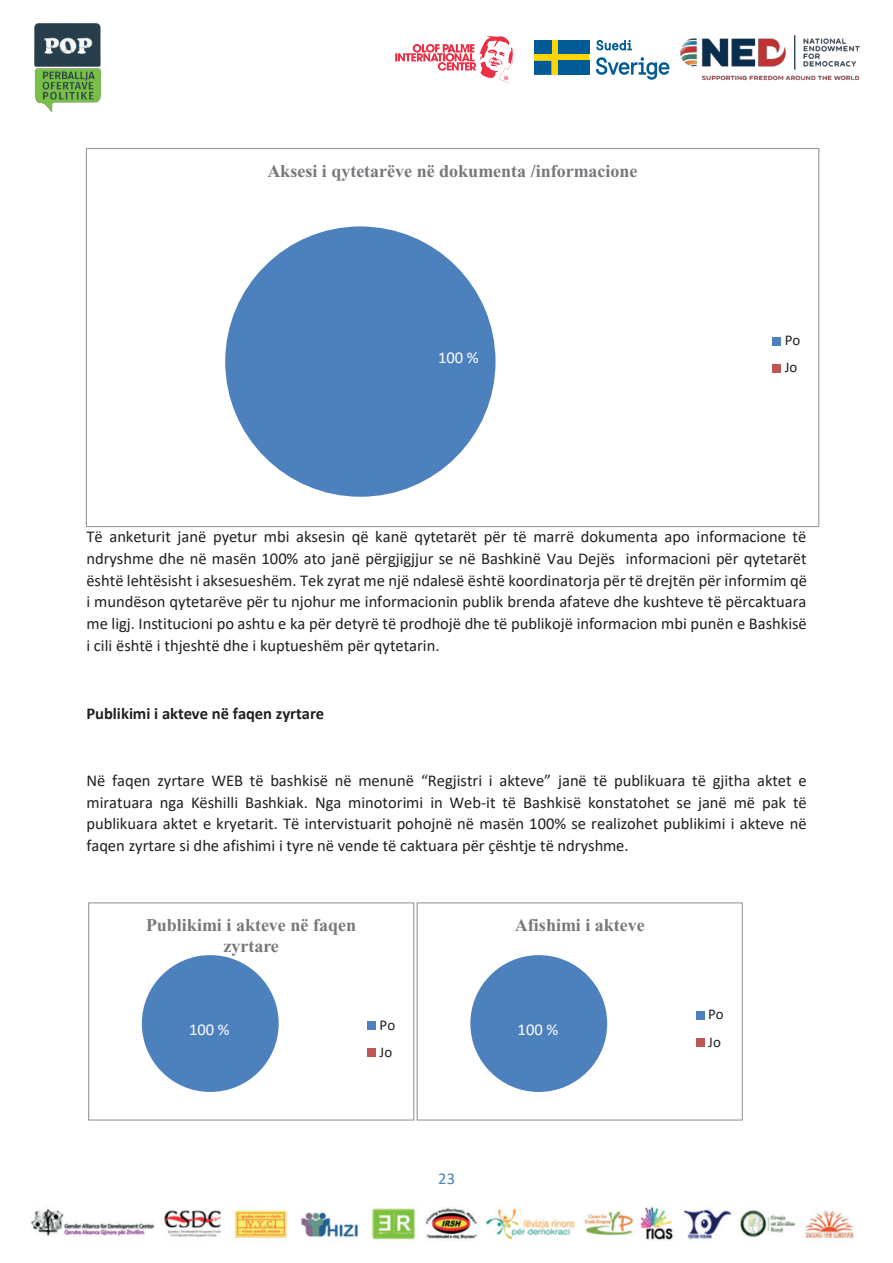
<style>
.page{position:relative;width:893px;height:1263px;background:#fff}
.page>*{position:absolute;margin:0;border:0;box-sizing:border-box;transform-origin:0 0}
.t1{font:700 18px/20.7px "Times New Roman";color:#76787b;text-align:center}
.t2{font:16.5px/21.8px "Calibri";color:#231f20;text-align:justify}
.t3{font:700 16.5px "Calibri";color:#231f20}
.t4{font:16.5px "Calibri";letter-spacing:.005em;color:#fff}
.t5{font:16.5px "Calibri";color:#4c81bd}
.t6{font:15px/27.2px "Calibri";letter-spacing:.005em;color:#231f20}
</style>
<div class="page">
<div style="left:142px;top:955px;width:137px;height:137px;background:#4c81bd;border-radius:68px"></div>
<div style="left:368px;top:1021px;width:8px;height:8px;background:#4c81bd"></div>
<div style="left:368px;top:1048px;width:8px;height:9px;background:#bd5654"></div>
<div style="left:88px;top:903px;width:326px;height:218px;border:1px solid #989a9d"></div>
<div style="left:470px;top:955px;width:137px;height:137px;background:#4c81bd;border-radius:68px"></div>
<div style="left:696px;top:1011px;width:8px;height:8px;background:#4c81bd"></div>
<div style="left:696px;top:1038px;width:8px;height:8px;background:#bd5654"></div>
<div style="left:417px;top:903px;width:326px;height:218px;border:1px solid #989a9d"></div>
<div style="left:225px;top:226px;width:271px;height:271px;background:#4c81bd;border-radius:135px"></div>
<div style="left:773px;top:337px;width:8px;height:8px;background:#4c81bd"></div>
<div style="left:773px;top:364px;width:8px;height:8px;background:#bd5654"></div>
<img style="left:34px;top:23px;width:68px;height:89px">
<img style="left:680px;top:34px;width:180px;height:47px">
<svg style="left:534px;top:40px;width:55px;height:35px"></svg>
<div style="left:534px;top:40px;width:17px;height:14px;background:#005b97"></div>
<div style="left:558px;top:61px;width:31px;height:14px;background:#005b97"></div>
<div style="left:558px;top:40px;width:31px;height:14px;background:#005b97"></div>
<svg style="left:596px;top:57px;width:73px;height:23px"></svg>
<svg style="left:596px;top:40px;width:36px;height:10px"></svg>
<img style="left:395px;top:35px;width:118px;height:48px">
<img style="left:30px;top:1206px;width:824px;height:35px">
<p class="t1" style="left:267px;top:160px;width:372px">Aksesi i qytetarëve në dokumenta /informacione</p>
<p class="t4" style="left:438px;top:346px;width:42px">100 %</p>
<p class="t6" style="left:785px;top:326px;width:17px">Po<br>Jo</p>
<p class="t2" style="left:86px;top:525px;width:722px">Të anketurit janë pyetur mbi aksesin që kanë qytetarët për të marrë dokumenta apo informacione të ndryshme dhe në masën 100% ato janë përgjigjjur se në Bashkinë Vau Dejës informacioni për qytetarët është lehtësisht i aksesueshëm. Tek zyrat me një ndalesë është koordinatorja për të drejtën për informim që i mundëson qytetarëve për tu njohur me informacionin publik brenda afateve dhe kushteve të përcaktuara me ligj. Institucioni po ashtu e ka për detyrë të prodhojë dhe të publikojë informacion mbi punën e Bashkisë i cili është i thjeshtë dhe i kuptueshëm për qytetarin.</p>
<p class="t3" style="left:86px;top:701px;width:239px">Publikimi i akteve në faqen zyrtare</p>
<p class="t2" style="left:86px;top:769px;width:722px">Në faqen zyrtare WEB të bashkisë në menunë “Regjistri i akteve” janë të publikuara të gjitha aktet e miratuara nga Këshilli Bashkiak. Nga minotorimi in Web-it të Bashkisë konstatohet se janë më pak të publikuara aktet e kryetarit. Të intervistuarit pohojnë në masën 100% se realizohet publikimi i akteve në faqen zyrtare si dhe afishimi i tyre në vende të caktuara për çështje të ndryshme.</p>
<p class="t1" style="left:146px;top:915px;width:212px">Publikimi i akteve në faqen zyrtare</p>
<p class="t4" style="left:189px;top:1018px;width:42px">100 %</p>
<p class="t6" style="left:380px;top:1011px;width:17px">Po<br>Jo</p>
<p class="t5" style="left:438px;top:1167px;width:18px">23</p>
<p class="t1" style="left:515px;top:915px;width:131px">Afishimi i akteve</p>
<p class="t4" style="left:518px;top:1018px;width:42px">100 %</p>
<p class="t6" style="left:708px;top:1000px;width:17px">Po<br>Jo</p>
</div>
